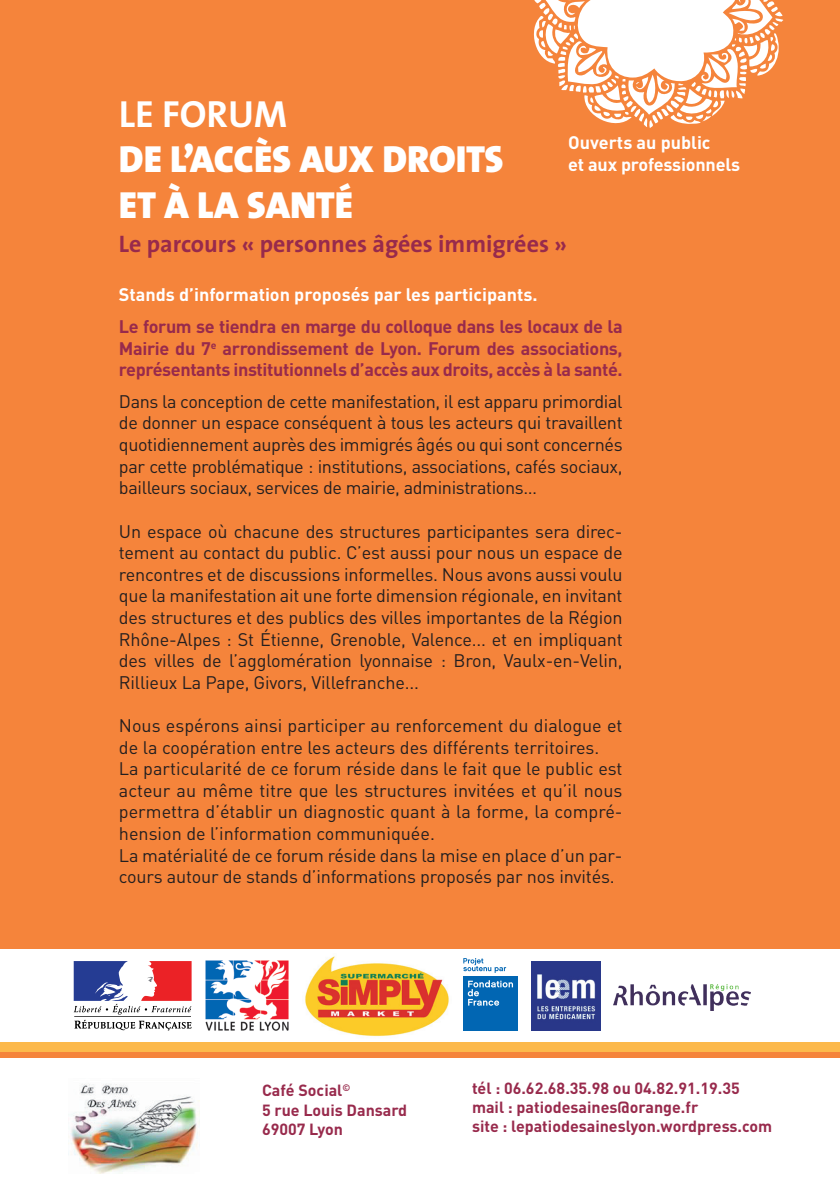
<style>
.page{position:relative;width:840px;height:1191px;background:#fff}
.page>*{position:absolute;margin:0;border:0;box-sizing:border-box;transform-origin:0 0}
.t1{font:38px/45.6px "The Sans Black Caps";color:#fff}
.t2{font:38px "The Sans Bold Caps";color:#fff}
.t3{font:700 24px "The Sans";color:#982a4c}
.t4{font:18px/21.6px "DIN";letter-spacing:-.01em;color:#231f20;text-align:justify}
.t5{font:700 18px/21.6px "DIN";letter-spacing:-.02em;color:#982a4c;text-align:justify}
.t6{font:700 18px/21.6px "DIN";color:#fff}
.t7{font:700 16px/19.2px "DIN";color:#982a4c}
</style>
<div class="page">
<div style="left:0;top:0;width:839px;height:1191px;background:#f5843b"></div>
<svg style="left:533px;top:0;width:250px;height:128px"></svg>
<div style="left:0;top:1058px;width:839px;height:133px;background:#fff"></div>
<img style="left:68px;top:1083px;width:131px;height:90px">
<div style="left:0;top:949px;width:839px;height:95px;background:#fff"></div>
<div style="left:463px;top:976px;width:54px;height:54px;background:#0166b3"></div>
<svg style="left:467px;top:980px;width:45px;height:25px"></svg>
<svg style="left:463px;top:958px;width:43px;height:15px"></svg>
<img style="left:205px;top:960px;width:84px;height:71px">
<img style="left:613px;top:984px;width:137px;height:27px">
<img style="left:305px;top:956px;width:144px;height:81px">
<img style="left:531px;top:961px;width:69px;height:69px">
<svg style="left:74px;top:961px;width:117px;height:69px"></svg>
<div style="left:0;top:1042px;width:839px;height:10px;background:#fcb94b"></div>
<h1 class="t2" style="left:119px;top:82px;width:167px">LE FORUM</h1>
<h1 class="t1" style="left:119px;top:136px;width:384px">DE L’ACC ÈS AUX DROITS<br>ET À LA SANTÉ</h1>
<h2 class="t3" style="left:119px;top:223px;width:449px">Le parcours « personnes âgées immigrées »</h2>
<p class="t6" style="left:568px;top:131px;width:173px">Ouverts au public<br>et aux professionnels</p>
<p class="t6" style="left:119px;top:283px;width:420px">Stands d’information proposés par les participants.</p>
<p class="t5" style="left:119px;top:315px;width:505px">Le forum se tiendra en marge du colloque dans les locaux de la Mairie du 7<sup>e</sup> arrondissement de Lyon. Forum des associations, représentants institutionnels d’accès aux droits, accès à la santé.</p>
<p class="t4" style="left:119px;top:390px;width:505px">Dans la conception de cette manifestation, il est apparu primordial de donner un espace conséquent à tous les acteurs qui travaillent quotidiennement auprès des immigrés âgés ou qui sont concernés par cette problématique : institutions, associations, cafés sociaux, bailleurs sociaux, services de mairie, administrations…</p>
<p class="t4" style="left:119px;top:520px;width:505px">Un espace où chacune des structures participantes sera direc&shy;tement au contact du public. C’est aussi pour nous un espace de rencontres et de discussions informelles. N ous avons aussi voulu que la manifestation ait une forte dimension régionale, en invitant des structures et des publics des villes importantes de la Région Rhône-Alpes : St Étienne, Grenoble, Valence... et en impliquant des villes de l’agglomération lyonnaise : Bron, Vaulx-en-Velin, Rillieux La Pape, Givors, Villefranche...</p>
<p class="t4" style="left:119px;top:714px;width:505px;text-align:left">Nous espérons ainsi participer au renforcement du dialogue et de la coopération entre les acteurs des différents territoires.<br>La particularité de ce forum réside dans le fait que le public est acteur au même titre que les structures invitées et qu’il nous permettra d’établir un diagnostic quant à la forme, la compré&shy;hension de l’information communiquée.<br>La matérialité de ce forum réside dans la mise en place d’un par&shy;cours autour de stands d’informations proposés par nos invités.</p>
<p class="t7" style="left:262px;top:1080px;width:147px">Café Social<sup>©<br></sup>5 rue Louis Dansard<br>69007 Lyon</p>
<p class="t7" style="left:471px;top:1077px;width:301px">tél : 06.62.68.35.98 ou 04.82.91.19.35 mail : patiodesaines@orange.fr<br>site : lepatiodesaineslyon.wordpress.com</p>
</div>
